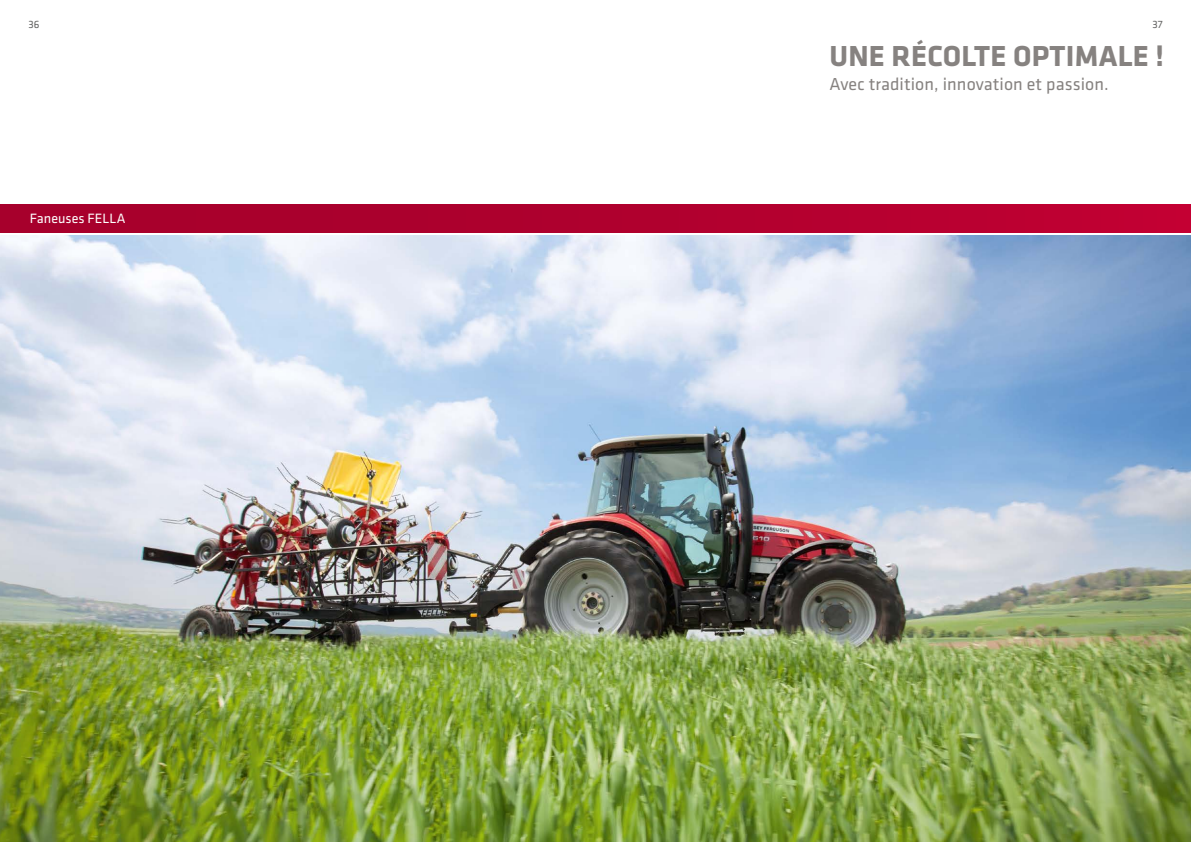
<style>
.page{position:relative;width:1191px;height:842px;background:#fff}
.page>*{position:absolute;margin:0;border:0;box-sizing:border-box;transform-origin:0 0}
.t1{font:700 30px "Klavika";letter-spacing:.005em;color:#868280}
.t2{font:18px "Klavika";letter-spacing:.005em;color:#868280}
.t3{font:14px "Klavika";color:#fff}
.t4{font:11px "Klavika";color:#626261}
</style>
<div class="page">
<div style="left:0;top:204px;width:1191px;height:28px;background:linear-gradient(to right,#a3002b,#bf0032)"></div>
<img style="left:0;top:235px;width:1191px;height:607px">
<p class="t4" style="left:28px;top:18px;width:13px">36</p>
<p class="t4" style="left:1152px;top:18px;width:12px">37</p>
<h1 class="t1" style="left:829px;top:34px;width:336px">UNE RÉCOLTE OPTIMALE !</h1>
<p class="t2" style="left:829px;top:73px;width:281px">Avec tradition, innovation et passion.</p>
<p class="t3" style="left:30px;top:210px;width:97px">Faneuses FELLA</p>
</div>
